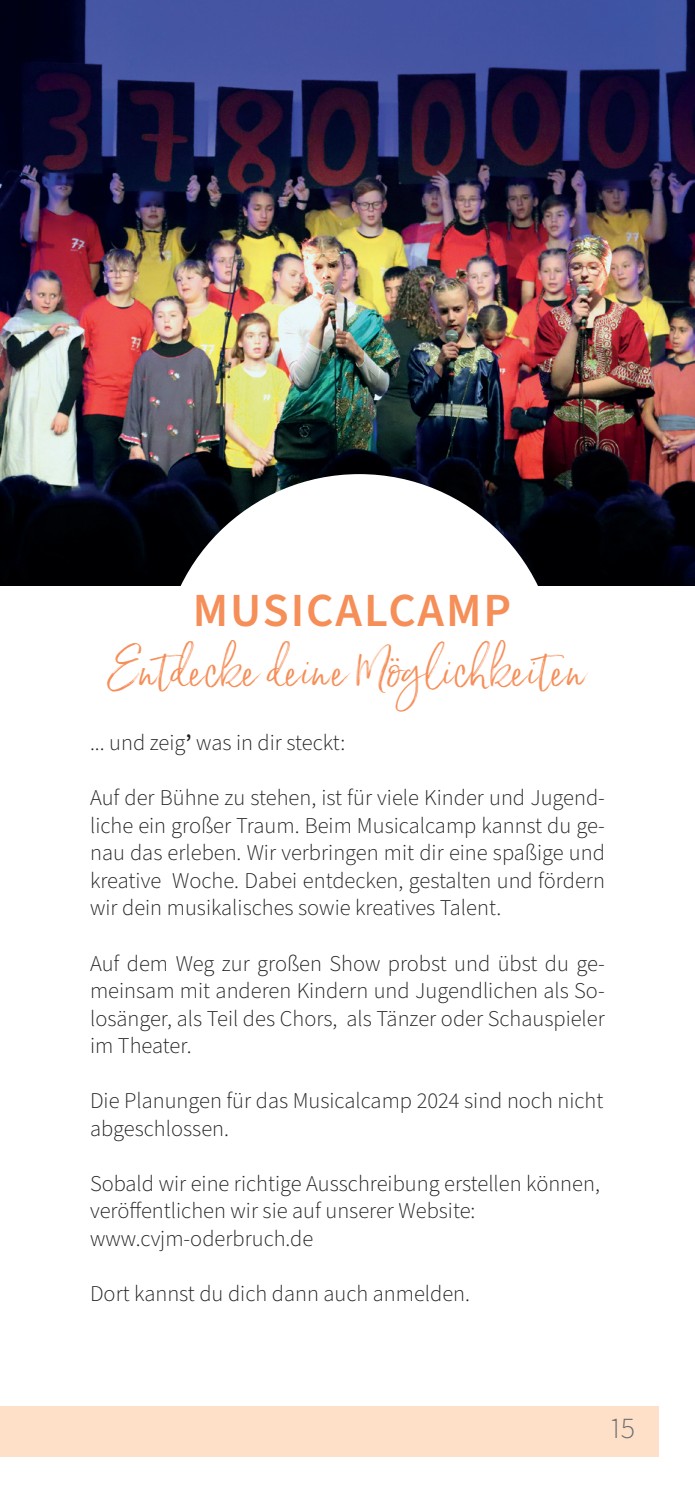
<style>
.page{position:relative;width:695px;height:1489px;background:#fff}
.page>*{position:absolute;margin:0;border:0;box-sizing:border-box;transform-origin:0 0}
.t1{font:47.5px "Saturday Script";color:#f68e58}
.t2{font:600 47.5px "Source Sans Pro";letter-spacing:.04em;color:#f68e58}
.t3{font:300 30px "Source Sans Pro";color:#6c6d70}
.t4{font:300 22.5px/27.5px "Source Sans Pro";color:#231f20;text-align:justify}
.s1{font-weight:600}
</style>
<div class="page">
<img style="left:0;top:0;width:694px;height:585px">
<div style="left:161px;top:474px;width:396px;height:397px;background:#fff;border-radius:50%"></div>
<div style="left:0;top:1405px;width:658px;height:51px;background:#fde0c7"></div>
<p class="t2" style="left:193px;top:578px;width:320px">MUSICALCAMP</p>
<p class="t1" style="left:109px;top:641px;width:478px">Entdecke deine Möglichkeiten</p>
<p class="t4" style="left:90px;top:730px;width:256px">... und zeig<span class="s1">’</span> was in dir steckt:</p>
<p class="t4" style="left:90px;top:785px;width:516px">Auf der Bühne zu stehen, ist für viele Kinder und Jugend&shy;liche ein großer Traum. Beim Musicalcamp kannst du ge&shy;nau das erleben. Wir verbringen mit dir eine spaßige und kreative Woche. Dabei entdecken, gestalten und fördern wir dein musikalisches sowie kreatives Talent.</p>
<p class="t4" style="left:90px;top:950px;width:516px">Auf dem Weg zur großen Show probst und übst du ge&shy;meinsam mit anderen Kindern und Jugendlichen als So&shy;losänger, als Teil des Chors, als Tänzer oder Schauspieler im Theater.</p>
<p class="t4" style="left:90px;top:1087px;width:514px">Die Planungen für das Musicalcamp 2024 sind noch nicht abgeschlossen.</p>
<p class="t4" style="left:90px;top:1170px;width:511px">Sobald wir eine richtige Ausschreibung erstellen können, veröffentlichen wir sie auf unserer Website:</p>
<p class="t4" style="left:90px;top:1225px;width:225px">www.cvjm-oderbruch.de</p>
<p class="t4" style="left:90px;top:1280px;width:381px">Dort kannst du dich dann auch anmelden.</p>
<h2 class="t3" style="left:610px;top:1408px;width:26px">15</h2>
</div>
